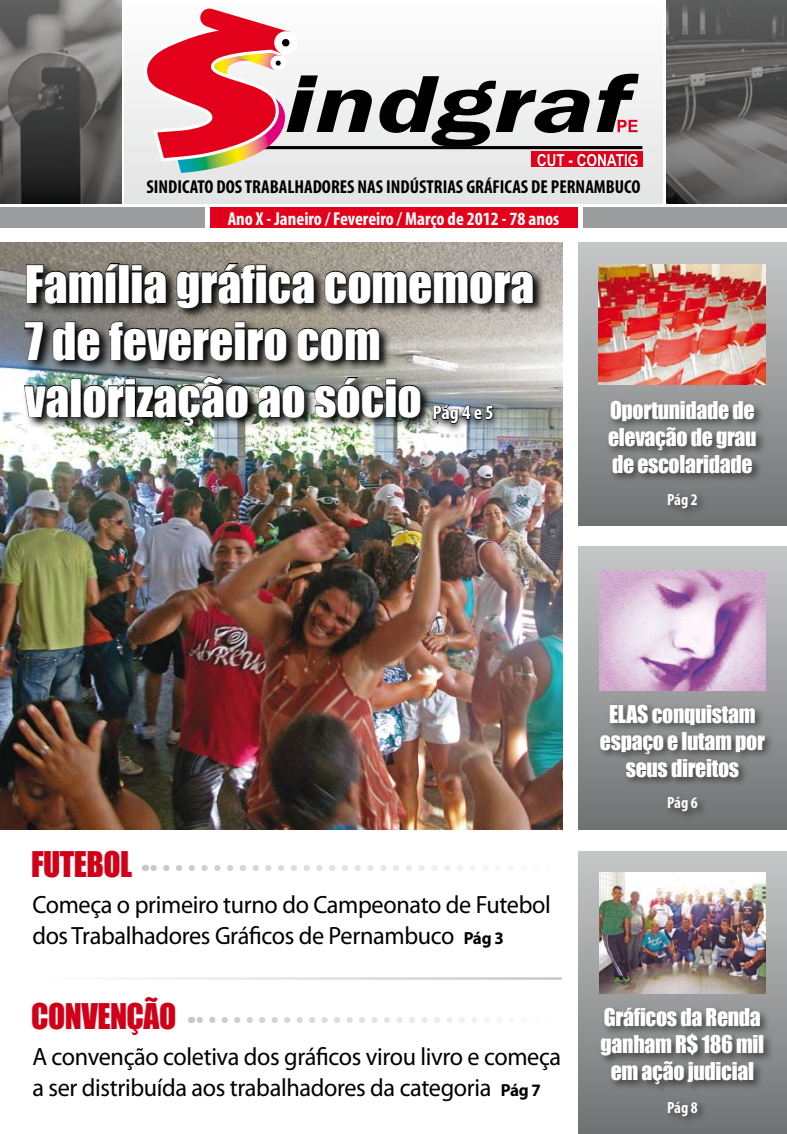
<style>
.page{position:relative;width:787px;height:1134px;background:#fff}
.page>*{position:absolute;margin:0;border:0;box-sizing:border-box;transform-origin:0 0}
.t1{font:47.5px/57px "Impact";color:#fff}
.t2{font:32.5px "Impact";letter-spacing:-.015em;color:#d10019}
.t3{font:25px/31.2px "Myriad Pro";letter-spacing:-.015em;color:#000}
.t4{font:22.5px/27px "Impact";letter-spacing:-.015em;color:#fff;text-align:center}
.t5{font:700 condensed 20px "Myriad Pro";color:#fff}
.t6{font:700 condensed 18.75px "Myriad Pro";color:#000}
.t7{font:700 condensed 18.75px "Myriad Pro";color:#fff}
.t8{font:700 condensed 16.25px "Myriad Pro";letter-spacing:-.01em;color:#fff}
.s1{font-weight:700;font-size:17.5px}
</style>
<div class="page">
<div style="left:0;top:207px;width:787px;height:21px;background:#9c9d9f"></div>
<img style="left:0;top:0;width:121px;height:204px">
<img style="left:666px;top:0;width:121px;height:204px">
<div style="left:124px;top:0;width:539px;height:204px;background:linear-gradient(to bottom,#fdfdfd,#e3e3e4)"></div>
<div style="left:205px;top:204px;width:377px;height:28px;background:linear-gradient(to right,#fff,#fffbfb)"></div>
<hr style="left:251px;top:146px;width:391px;height:3px;background:#000">
<div style="left:531px;top:152px;width:112px;height:15px;background:#e2001a"></div>
<svg style="left:133px;top:9px;width:505px;height:164px"></svg>
<div style="left:210px;top:208px;width:367px;height:20px;background:#e2001a"></div>
<img style="left:0;top:243px;width:562px;height:587px">
<img style="left:21px;top:260px;width:542px;height:214px">
<svg style="left:26px;top:263px;width:94px;height:41px;background:#35332f"></svg>
<div style="left:119px;top:265px;width:10px;height:38px;border:1px solid #000"></div>
<svg style="left:131px;top:264px;width:35px;height:40px"></svg>
<svg style="left:176px;top:263px;width:138px;height:46px;background:#3e3b36"></svg>
<svg style="left:324px;top:271px;width:209px;height:33px;background:#302e2b"></svg>
<svg style="left:24px;top:321px;width:20px;height:39px"></svg>
<svg style="left:53px;top:321px;width:47px;height:40px;background:#2f302f"></svg>
<svg style="left:109px;top:321px;width:178px;height:40px;background:#383633"></svg>
<svg style="left:297px;top:328px;width:83px;height:33px;background:#33312e"></svg>
<svg style="left:24px;top:385px;width:45px;height:33px"></svg>
<div style="left:71px;top:379px;width:10px;height:38px;border:1px solid #000"></div>
<img style="left:83px;top:376px;width:165px;height:50px">
<svg style="left:258px;top:385px;width:47px;height:33px;background:#373a36"></svg>
<svg style="left:314px;top:377px;width:107px;height:41px;background:#444743"></svg>
<div style="left:578px;top:243px;width:209px;height:283px;background:linear-gradient(to bottom,#c8c3c4,#717275)"></div>
<div style="left:578px;top:547px;width:209px;height:283px;background:linear-gradient(to bottom,#c6c7c9,#717274)"></div>
<div style="left:578px;top:851px;width:209px;height:283px;background:linear-gradient(to bottom,#c6c8c9,#717274)"></div>
<img style="left:599px;top:264px;width:166px;height:121px">
<img style="left:599px;top:873px;width:166px;height:120px">
<img style="left:599px;top:570px;width:166px;height:121px">
<div style="left:605px;top:397px;width:182px;height:119px;background:#000;opacity:.5"></div>
<div style="left:597px;top:701px;width:190px;height:119px;background:#000;opacity:.5"></div>
<div style="left:598px;top:1005px;width:189px;height:119px;background:#000;opacity:.5"></div>
<div style="left:664px;top:490px;width:81px;height:65px;background:#000;opacity:.5"></div>
<div style="left:664px;top:794px;width:81px;height:65px;background:#000;opacity:.5"></div>
<img style="left:426px;top:402px;width:105px;height:67px">
<svg style="left:433px;top:405px;width:60px;height:19px"></svg>
<div style="left:664px;top:1098px;width:81px;height:36px;background:#000;opacity:.5"></div>
<svg style="left:145px;top:865px;width:339px;height:6px"></svg>
<svg style="left:191px;top:1017px;width:299px;height:6px"></svg>
<p class="t6" style="left:146px;top:176px;width:495px">SINDICATO DOS TRABALHADORES NAS INDÚSTRIAS GRÁFICAS DE PERNAMBUCO</p>
<p class="t7" style="left:228px;top:207px;width:333px">Ano X - Janeiro / Fevereiro / Março de 2012 - 78 anos</p>
<h1 class="t1" style="left:25px;top:254px;width:511px">Família gráfica comemora<br>7 de fevereiro com valorização ao sócio</h1>
<p class="t4" style="left:608px;top:396px;width:150px;text-align:justify">Oportunidade de elevação de grau de escolaridade</p>
<p class="t5" style="left:432px;top:400px;width:63px">Pág 4 e 5</p>
<p class="t8" style="left:667px;top:489px;width:32px">Pág 2</p>
<p class="t4" style="left:600px;top:700px;width:166px">ELAS conquistam espaço e lutam por seus direitos</p>
<h2 class="t2" style="left:31px;top:839px;width:103px">FUTEBOL</h2>
<p class="t3" style="left:32px;top:888px;width:520px">Começa o primeiro turno do Campeonato de Futebol dos Trabalhadores Gráficos de Pernambuco <span class="s1">Pág 3</span></p>
<h2 class="t2" style="left:31px;top:991px;width:147px">CONVENÇÃO</h2>
<p class="t3" style="left:32px;top:1040px;width:530px">A convenção coletiva dos gráficos virou livro e começa a ser distribuída aos trabalhadores da categoria <span class="s1">Pág 7</span></p>
<p class="t8" style="left:667px;top:793px;width:32px">Pág 6</p>
<p class="t4" style="left:600px;top:1003px;width:165px">Gráficos da Renda ganham R$ 186 mil em ação judicial</p>
<p class="t8" style="left:667px;top:1097px;width:32px">Pág 8</p>
</div>
